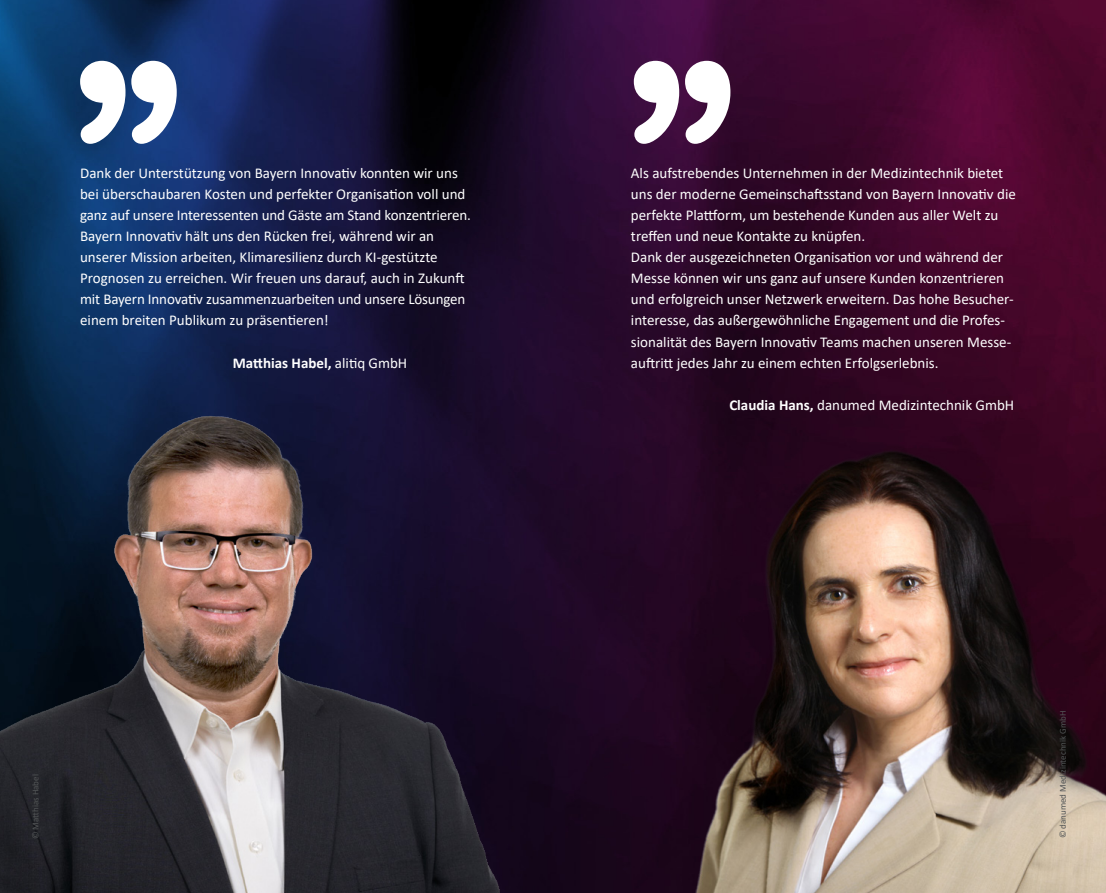
<style>
.page{position:relative;width:1106px;height:893px;background:#fff}
.page>*{position:absolute;margin:0;border:0;box-sizing:border-box;transform-origin:0 0}
.t1{font:15px/21px "Calibri";color:#fff}
.t2{font:700 15px "Calibri";color:#fff}
.t3{font:9px "Calibri";color:#525556}
.s1{font-weight:400}
.s2{font-weight:700}
</style>
<div class="page">
<img style="left:0;top:0;width:1106px;height:893px">
<svg style="left:80px;top:61px;width:97px;height:83px"></svg>
<svg style="left:634px;top:61px;width:96px;height:83px"></svg>
<img style="left:0;top:414px;width:553px;height:479px">
<img style="left:692px;top:441px;width:414px;height:452px">
<p class="t1" style="left:80px;top:163px;width:392px">Dank der Unterstützung von Bayern Innovativ konnten wir uns bei überschaubaren Kosten und perfekter Organisation voll und ganz auf unsere Interessenten und Gäste am Stand konzentrieren.<br>Bayern Innovativ hält uns den Rücken frei, während wir an unserer Mission arbeiten, Klimaresilienz durch KI-gestützte Prognosen zu erreichen. Wir freuen uns darauf, auch in Zukunft mit Bayern Innovativ zusammenzuarbeiten und unsere Lösungen einem breiten Publikum zu präsentieren!</p>
<p class="t2" style="left:233px;top:352px;width:176px">Matthias Habel, <span class="s1">alitiq GmbH</span></p>
<p class="t3" style="left:29px;top:839px;width:67px;rotate:-90deg">© Matthias Habel</p>
<p class="t1" style="left:631px;top:163px;width:386px">Als aufstrebendes Unternehmen in der Medizintechnik bietet uns der moderne Gemeinschaftsstand von Bayern Innovativ die perfekte Plattform, um bestehende Kunden aus aller Welt zu treffen und neue Kontakte zu knüpfen.<br>Dank der ausgezeichneten Organisation vor und während der Messe können wir uns ganz auf unsere Kunden konzentrieren und erfolgreich unser Netzwerk erweitern. Das hohe Besucher&shy;interesse, das außergewöhnliche Engagement und die Profes&shy;sionalität des Bayern Innovativ Teams machen unseren Messe&shy;auftritt jedes Jahr zu einem echten Erfolgserlebnis.</p>
<p class="t1" style="left:729px;top:394px;width:286px"><span class="s2">Claudia Hans,</span> danumed Medizintechnik GmbH</p>
<p class="t3" style="left:1056px;top:838px;width:129px;rotate:-90deg">© danumed Medizintechnik GmbH</p>
</div>
